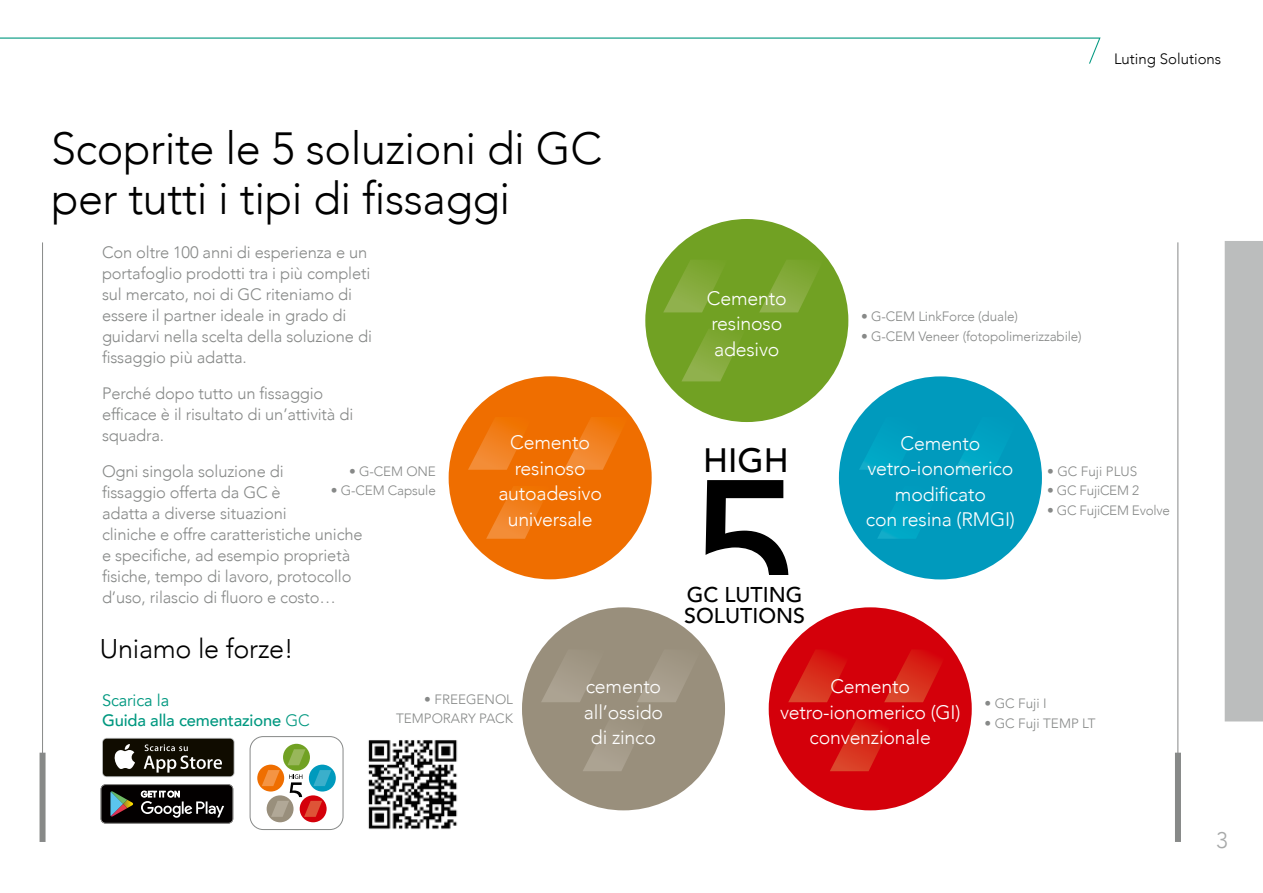
<style>
.page{position:relative;width:1263px;height:893px;background:#fff}
.page>*{position:absolute;margin:0;border:0;box-sizing:border-box;transform-origin:0 0}
.t1{font:500 200.55px "Avenir";color:#000}
.t2{font:300 45px/49.5px "Avenir";letter-spacing:-.01em;color:#000}
.t3{font:500 33.75px "Avenir";color:#000}
.t4{font:300 27px "Avenir";letter-spacing:-.01em;color:#000}
.t5{font:300 22.5px "Avenir";color:#a7a9a9}
.t6{font:500 21.3px/21.3px "Avenir";color:#000}
.t7{font:300 19.5px/25.5px "Avenir";letter-spacing:-.01em;color:#fff;text-align:center}
.t8{font:300 16.5px/21px "Avenir";letter-spacing:-.01em;color:#878988}
.t9{font:500 16.5px/19.8px "Avenir";letter-spacing:-.01em;color:#009880}
.t10{font:300 15px "Avenir";color:#000}
.t11{font:300 13.5px/19.5px "Avenir";letter-spacing:-.01em;color:#878988;text-align:right}
.s1{font-weight:400}
.s2{font-weight:300}
</style>
<div class="page">
<div style="left:769px;top:607px;width:203px;height:203px;background:#d4000a;border-radius:50%"></div>
<hr style="left:1177px;top:242px;width:1px;height:523px;background:#878988">
<div style="left:1175px;top:753px;width:6px;height:89px;background:#878988"></div>
<hr style="left:42px;top:242px;width:1px;height:523px;background:#878988">
<div style="left:40px;top:753px;width:6px;height:89px;background:#878988"></div>
<div style="left:1225px;top:241px;width:38px;height:480px;background:#bbbdbd"></div>
<div style="left:645px;top:219px;width:203px;height:203px;background:#71a123;border-radius:50%"></div>
<div style="left:839px;top:376px;width:203px;height:203px;background:#009abd;border-radius:50%"></div>
<div style="left:449px;top:376px;width:203px;height:203px;background:#ef6e00;border-radius:50%"></div>
<div style="left:522px;top:607px;width:203px;height:203px;background:#998f7c;border-radius:50%"></div>
<svg style="left:468px;top:417px;width:55px;height:53px"></svg>
<svg style="left:486px;top:489px;width:56px;height:50px"></svg>
<svg style="left:564px;top:419px;width:56px;height:51px"></svg>
<svg style="left:663px;top:260px;width:58px;height:52px"></svg>
<svg style="left:682px;top:329px;width:57px;height:52px"></svg>
<svg style="left:759px;top:260px;width:57px;height:52px"></svg>
<svg style="left:859px;top:443px;width:44px;height:27px"></svg>
<svg style="left:878px;top:512px;width:43px;height:27px"></svg>
<svg style="left:541px;top:649px;width:51px;height:53px"></svg>
<svg style="left:583px;top:730px;width:51px;height:41px"></svg>
<svg style="left:637px;top:662px;width:51px;height:40px"></svg>
<svg style="left:955px;top:441px;width:45px;height:29px"></svg>
<svg style="left:788px;top:649px;width:58px;height:53px"></svg>
<svg style="left:830px;top:719px;width:58px;height:52px"></svg>
<svg style="left:884px;top:650px;width:58px;height:52px"></svg>
<svg style="left:102px;top:738px;width:133px;height:39px"></svg>
<div style="left:103px;top:739px;width:131px;height:37px;background:#100c00;border-radius:4px"></div>
<svg style="left:114px;top:744px;width:21px;height:25px"></svg>
<svg style="left:144px;top:744px;width:78px;height:29px"></svg>
<svg style="left:101px;top:784px;width:132px;height:40px;background:#2f2f2e"></svg>
<div style="left:283px;top:744px;width:27px;height:27px;background:#71a123;border-radius:50%"></div>
<svg style="left:257px;top:765px;width:27px;height:26px"></svg>
<div style="left:300px;top:795px;width:27px;height:27px;background:#d4000a;border-radius:50%"></div>
<div style="left:309px;top:765px;width:27px;height:26px;background:#009abd;border-radius:50%"></div>
<div style="left:267px;top:795px;width:27px;height:27px;background:#998f7c;border-radius:50%"></div>
<svg style="left:262px;top:749px;width:69px;height:68px"></svg>
<div style="left:250px;top:736px;width:93px;height:94px;border:1px solid #878988;border-radius:13px"></div>
<img style="left:368px;top:740px;width:90px;height:90px">
<svg style="left:0;top:37px;width:1101px;height:27px"></svg>
<p class="t10" style="left:1114px;top:50px;width:109px">Luting Solutions</p>
<h2 class="t2" style="left:51px;top:124px;width:553px">Scoprite le 5 soluzioni di GC per tutti i tipi di fissaggi</h2>
<p class="t8" style="left:102px;top:242px;width:271px">Con oltre 100 anni di esperienza e un portafoglio prodotti tra i più completi sul mercato, noi di GC riteniamo di essere il partner ideale in grado di guidarvi nella scelta della soluzione di fissaggio più adatta.</p>
<p class="t8" style="left:102px;top:383px;width:253px">Perché dopo tutto un fissaggio efficace è il risultato di un’attività di squadra.</p>
<p class="t8" style="left:102px;top:461px;width:262px">Ogni singola soluzione di<br>fissaggio offerta da GC è<br>adatta a diverse situazioni<br>cliniche e offre caratteristiche uniche e specifiche, ad esempio proprietà fisiche, tempo di lavoro, protocollo d’uso, rilascio di fluoro e costo…</p>
<h3 class="t4" style="left:100px;top:633px;width:196px">Uniamo le forze!</h3>
<p class="t11" style="left:349px;top:461px;width:88px">• G-CEM ONE</p>
<p class="t11" style="left:331px;top:481px;width:107px">• G-CEM Capsule</p>
<p class="t7" style="left:498px;top:430px;width:105px">Cemento resinoso autoadesivo universale</p>
<p class="t7" style="left:493px;top:457px;width:117px;text-align:left">Self-adhesive resin cement</p>
<p class="t9" style="left:102px;top:689px;width:209px"><span class="s1">Scarica la<br></span>Guida alla cementazione <span class="s2">GC</span></p>
<p class="t11" style="left:396px;top:689px;width:118px">• FREEGENOL<br>TEMPORARY PACK</p>
<p class="t7" style="left:584px;top:674px;width:81px">cemento all’ossido di zinco</p>
<p class="t7" style="left:707px;top:285px;width:81px;text-align:left">Cemento resinoso adesivo</p>
<h3 class="t3" style="left:703px;top:431px;width:87px">HIGH</h3>
<h1 class="t1" style="left:689px;top:379px;width:113px">5</h1>
<p class="t6" style="left:684px;top:583px;width:122px">GC LUTING<br>SOLUTIONS</p>
<p class="t11" style="left:861px;top:307px;width:158px">• G-CEM LinkForce (duale)</p>
<p class="t11" style="left:861px;top:326px;width:222px">• G-CEM Veneer (fotopolimerizzabile)</p>
<p class="t7" style="left:866px;top:430px;width:151px">Cemento vetro-ionomerico modificato<br>con resina (RMGI)</p>
<p class="t11" style="left:1047px;top:461px;width:92px">• GC Fuji PLUS</p>
<p class="t11" style="left:1047px;top:481px;width:94px">• GC FujiCEM 2</p>
<p class="t11" style="left:1047px;top:500px;width:124px">• GC FujiCEM Evolve</p>
<p class="t7" style="left:780px;top:674px;width:182px">Cemento vetro-ionomerico (GI) convenzionale</p>
<p class="t11" style="left:984px;top:694px;width:64px">• GC Fuji I</p>
<p class="t11" style="left:984px;top:714px;width:113px">• GC Fuji TEMP LT</p>
<h3 class="t5" style="left:1216px;top:827px;width:13px">3</h3>
</div>
